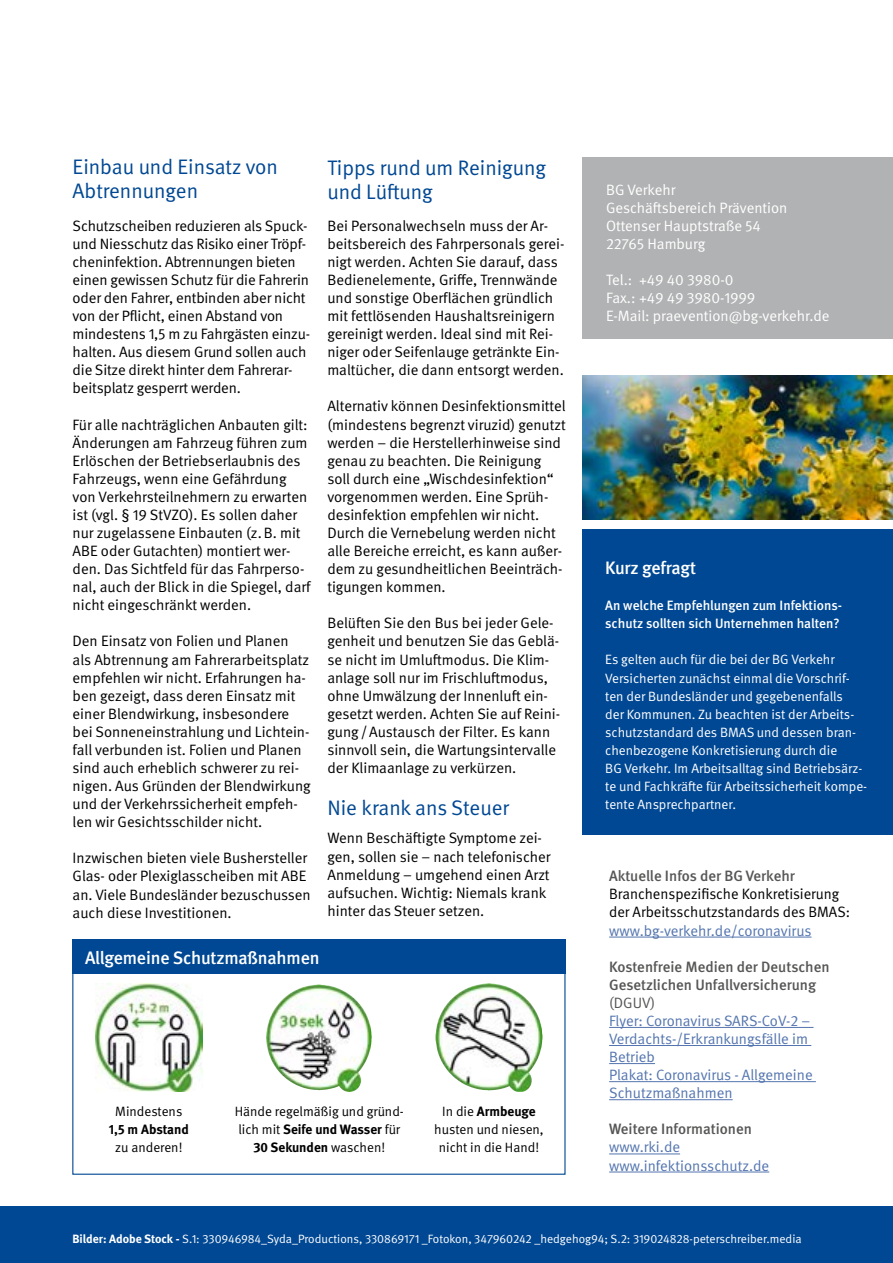
<style>
.page{position:relative;width:893px;height:1263px;background:#fff}
.page>*{position:absolute;margin:0;border:0;box-sizing:border-box;transform-origin:0 0}
.t1{font:21px/24px "DGUV Meta";color:#004893}
.t2{font:500 18px "DGUV Meta";letter-spacing:-.01em;color:#fff}
.t3{font:15px/18.1px "DGUV Meta";color:#000}
.t4{font:15px/18.1px "DGUV Meta";color:#5475af}
.t5{font:15px/18.1px "DGUV Meta";color:#fff}
.t6{font:500 15px/18.1px "DGUV Meta";color:#565655}
.t7{font:15px "DGUV Meta";color:#565655}
.t8{font:13.5px/18.1px "DGUV Meta";color:#fff}
.t9{font:13.5px/18.1px "DGUV Meta";color:#000;text-align:center}
.t10{font:500 13.5px/18.1px "DGUV Meta";color:#fff}
.t11{font:700 13.5px "DGUV Meta";letter-spacing:-.005em;color:#000}
.t12{font:12px "DGUV Meta";color:#fff}
.s1{font-weight:700}
</style>
<div class="page">
<img style="left:583px;top:375px;width:310px;height:145px">
<div style="left:583px;top:529px;width:310px;height:305px;background:#004893"></div>
<div style="left:0;top:1206px;width:893px;height:57px;background:#004893"></div>
<div style="left:583px;top:157px;width:310px;height:182px;background:#b1b2b3"></div>
<svg style="left:72px;top:974px;width:494px;height:201px"></svg>
<div style="left:72px;top:940px;width:494px;height:34px;background:#004893"></div>
<hr style="left:609px;top:937px;width:202px;height:1px;background:#5475af">
<hr style="left:609px;top:1027px;width:204px;height:1px;background:#5475af">
<hr style="left:609px;top:1045px;width:202px;height:1px;background:#5475af">
<hr style="left:609px;top:1063px;width:46px;height:1px;background:#5475af">
<hr style="left:609px;top:1081px;width:207px;height:1px;background:#5475af">
<hr style="left:609px;top:1099px;width:124px;height:1px;background:#5475af">
<hr style="left:609px;top:1153px;width:71px;height:1px;background:#5475af">
<hr style="left:609px;top:1171px;width:160px;height:1px;background:#5475af">
<img style="left:95px;top:983px;width:107px;height:109px">
<img style="left:266px;top:984px;width:52px;height:73px">
<img style="left:436px;top:983px;width:52px;height:77px">
<h1 class="t1" style="left:73px;top:155px;width:207px">Einbau und Einsatz von<br>Abtrennungen</h1>
<p class="t3" style="left:73px;top:217px;width:239px">Schutzscheiben reduzieren als Spuck&shy;und Niesschutz das Risiko einer Tröpf&shy;cheninfektion. Abtrennungen bieten einen gewissen Schutz für die Fahrerin oder den Fahrer, entbinden aber nicht von der Pflicht, einen Abstand von mindestens 1,5 m zu Fahrgästen einzu&shy;halten. Aus diesem Grund sollen auch die Sitze direkt hinter dem Fahrerar&shy;beitsplatz gesperrt werden.</p>
<p class="t3" style="left:73px;top:416px;width:240px">Für alle nachträglichen Anbauten gilt:<br>Änderungen am Fahrzeug führen zum Erlöschen der Betriebserlaubnis des Fahrzeugs, wenn eine Gefährdung von Verkehrsteilnehmern zu erwarten ist (vgl. § 19 StVZO). Es sollen daher nur zugelassene Einbauten (z.B. mit ABE oder Gutachten) montiert wer&shy;den. Das Sichtfeld für das Fahrperso&shy;nal, auch der Blick in die Spiegel, darf nicht eingeschränkt werden.</p>
<p class="t3" style="left:73px;top:632px;width:240px">Den Einsatz von Folien und Planen als Abtrennung am Fahrerarbeitsplatz empfehlen wir nicht. Erfahrungen ha&shy;ben gezeigt, dass deren Einsatz mit einer Blendwirkung, insbesondere bei Sonneneinstrahlung und Lichtein&shy;fall verbunden ist. Folien und Planen sind auch erheblich schwerer zu rei&shy;nigen. Aus Gründen der Blendwirkung und der Verkehrssicherheit empfeh&shy;len wir Gesichtsschilder nicht.</p>
<p class="t3" style="left:73px;top:849px;width:240px">Inzwischen bieten viele Bushersteller Glas- oder Plexiglasscheiben mit ABE an. Viele Bundesländer bezuschussen auch diese Investitionen.</p>
<h1 class="t1" style="left:327px;top:157px;width:220px">Tipps rund um Reinigung und Lüftung</h1>
<p class="t3" style="left:327px;top:217px;width:238px">Bei Personalwechseln muss der Ar&shy;beitsbereich des Fahrpersonals gerei&shy;nigt werden. Achten Sie darauf, dass Bedienelemente, Griffe, Trennwände und sonstige Oberflächen gründlich mit fettlösenden Haushaltsreinigern gereinigt werden. Ideal sind mit Rei&shy;niger oder Seifenlauge getränkte Ein&shy;maltücher, die dann entsorgt werden.</p>
<p class="t3" style="left:327px;top:398px;width:240px">Alternativ können Desinfektionsmittel (mindestens begrenzt viruzid) genutzt werden – die Herstellerhinweise sind genau zu beachten. Die Reinigung soll durch eine „Wischdesinfektion“ vorgenommen werden. Eine Sprüh&shy;desinfektion empfehlen wir nicht.<br>Durch die Vernebelung werden nicht alle Bereiche erreicht, es kann außer&shy;dem zu gesundheitlichen Beeinträch&shy;tigungen kommen.</p>
<p class="t3" style="left:327px;top:614px;width:234px">Belüften Sie den Bus bei jeder Gele&shy;genheit und benutzen Sie das Geblä&shy;se nicht im Umluftmodus. Die Klim&shy;anlage soll nur im Frischluftmodus, ohne Umwälzung der Innenluft ein&shy;gesetzt werden. Achten Sie auf Reini&shy;gung/Austausch der Filter. Es kann sinnvoll sein, die Wartungsintervalle der Klimaanlage zu verkürzen.</p>
<h1 class="t1" style="left:327px;top:796px;width:183px">Nie krank ans Steuer</h1>
<p class="t3" style="left:327px;top:830px;width:225px">Wenn Beschäftigte Symptome zei&shy;gen, sollen sie – nach telefonischer<br>Anmeldung – umgehend einen Arzt aufsuchen. Wichtig: Niemals krank hinter das Steuer setzen.</p>
<p class="t2" style="left:85px;top:947px;width:236px">Allgemeine Schutzmaßnahmen</p>
<p class="t9" style="left:115px;top:1103px;width:69px">Mindestens</p>
<p class="t11" style="left:109px;top:1122px;width:82px">1,5 m Abstand</p>
<p class="t9" style="left:115px;top:1139px;width:69px">zu anderen!</p>
<p class="t9" style="left:235px;top:1103px;width:171px">Hände regelmäßig und gründ&shy;lich mit <span class="s1">Seife und Wasser</span> für<br><span class="s1">30 Sekunden</span> waschen!</p>
<p class="t9" style="left:434px;top:1103px;width:111px">In die <span class="s1">Armbeuge </span>husten und niesen, nicht in die Hand!</p>
<p class="t5" style="left:606px;top:181px;width:183px">BG Verkehr<br>Geschäftsbereich Prävention<br>Ottenser Hauptstraße 54<br>22765 Hamburg</p>
<p class="t5" style="left:606px;top:271px;width:225px">Tel.: +49 40 3980-0<br>Fax.: +49 49 3980-1999<br>E-Mail: praevention@bg-verkehr.de</p>
<p class="t2" style="left:605px;top:557px;width:92px">Kurz gefragt</p>
<p class="t10" style="left:605px;top:597px;width:238px">An welche Empfehlungen zum Infektions&shy;schutz sollten sich Unternehmen halten?</p>
<p class="t8" style="left:605px;top:651px;width:263px">Es gelten auch für die bei der BG Verkehr Versicherten zunächst einmal die Vorschrif&shy;ten der Bundesländer und gegebenenfalls<br>der Kommunen. Zu beachten ist der Arbeits&shy;schutzstandard des BMAS und dessen bran&shy;chenbezogene Konkretisierung durch die<br>BG Verkehr. Im Arbeitsalltag sind Betriebsärz&shy;te und Fachkräfte für Arbeitssicherheit kompe&shy;tente Ansprechpartner.</p>
<p class="t6" style="left:609px;top:867px;width:187px">Aktuelle Infos der BG Verkehr</p>
<p class="t3" style="left:609px;top:885px;width:242px">Branchenspezifische Konkretisierung der Arbeitsschutzstandards des BMAS:</p>
<p class="t4" style="left:609px;top:922px;width:204px">www.bg-verkehr.de/coronavirus</p>
<p class="t6" style="left:609px;top:958px;width:222px">Kostenfreie Medien der Deutschen<br>Gesetzlichen Unfallversicherung</p>
<p class="t7" style="left:609px;top:994px;width:48px">(DGUV)</p>
<p class="t4" style="left:609px;top:1012px;width:205px">Flyer: Coronavirus SARS-CoV-2 –<br>Verdachts-/Erkrankungsfälle im<br>Betrieb<br>Plakat: Coronavirus - Allgemeine<br>Schutzmaßnahmen</p>
<p class="t6" style="left:609px;top:1120px;width:144px">Weitere Informationen</p>
<p class="t4" style="left:609px;top:1138px;width:162px">www.rki.de www.infektionsschutz.de</p>
<p class="t12" style="left:72px;top:1232px;width:731px"><span class="s1">Bilder: Adobe Stock -</span> S.1: 330946984_Syda_Productions, 330869171 _Fotokon, 347960242 _hedgehog94; S.2: 319024828-peterschreiber.media</p>
</div>
